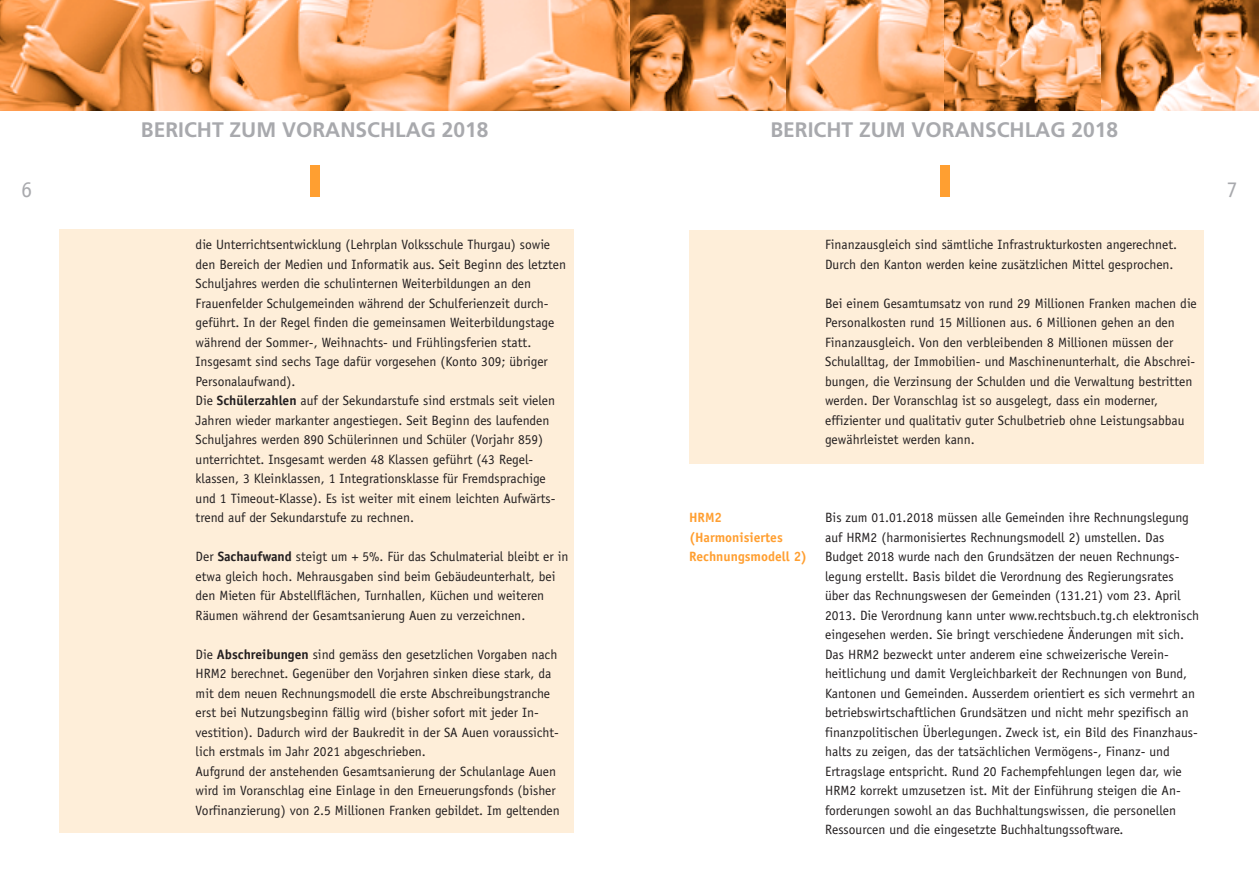
<style>
.page{position:relative;width:1259px;height:893px;background:#fff}
.page>*{position:absolute;margin:0;border:0;box-sizing:border-box;transform-origin:0 0}
.t1{font:22.5px "Officina Sans";color:#a8a9ad}
.t2{font:700 21px "Frutiger";color:#a8a9ad}
.t3{font:13.5px/19.5px "Officina Sans";color:#231f20}
.t4{font:700 13.5px/19.5px "Officina Sans";color:#ff9f31}
.s1{font-weight:700}
</style>
<div class="page">
<div style="left:60px;top:230px;width:514px;height:603px;background:#feeed9"></div>
<div style="left:689px;top:230px;width:514px;height:233px;background:#feeed9"></div>
<div style="left:310px;top:165px;width:9px;height:32px;background:#ff9f31"></div>
<div style="left:940px;top:165px;width:9px;height:32px;background:#ff9f31"></div>
<img style="left:629px;top:0;width:158px;height:111px">
<svg style="left:787px;top:0;width:157px;height:111px;background:#f8b17d"></svg>
<svg style="left:944px;top:0;width:157px;height:111px;background:#e29860"></svg>
<svg style="left:1101px;top:0;width:158px;height:111px;background:#dd9863"></svg>
<svg style="left:0;top:0;width:629px;height:111px;background:#f3a971"></svg>
<h2 class="t2" style="left:141px;top:121px;width:349px">BERICHT ZUM VORANSCHLAG 2018</h2>
<h2 class="t2" style="left:770px;top:121px;width:349px">BERICHT ZUM VORANSCHLAG 2018</h2>
<h1 class="t1" style="left:21px;top:181px;width:13px">6</h1>
<h1 class="t1" style="left:1226px;top:181px;width:13px">7</h1>
<p class="t3" style="left:196px;top:236px;width:372px">die Unterrichtsentwicklung (Lehrplan Volksschule Thurgau) sowie den Bereich der Medien und Informatik aus. Seit Beginn des letzten Schuljahres werden die schulinternen Weiterbildungen an den Frauenfelder Schulgemeinden während der Schulferienzeit durch&shy;geführt. In der Regel finden die gemeinsamen Weiterbildungstage während der Sommer-, Weihnachts- und Frühlingsferien statt.<br>Insgesamt sind sechs Tage dafür vorgesehen (Konto 309; übriger Personalaufwand).<br>Die <span class="s1">Schülerzahlen</span> auf der Sekundarstufe sind erstmals seit vielen Jahren wieder markanter angestiegen. Seit Beginn des laufenden Schuljahres werden 890 Schülerinnen und Schüler (Vorjahr 859) unterrichtet. Insgesamt werden 48 Klassen geführt (43 Regel&shy;klassen, 3 Kleinklassen, 1 Integrationsklasse für Fremdsprachige und 1 Timeout-Klasse). Es ist weiter mit einem leichten Aufwärts&shy;trend auf der Sekundarstufe zu rechnen.</p>
<p class="t3" style="left:196px;top:548px;width:374px">Der <span class="s1">Sachaufwand</span> steigt um + 5%. Für das Schulmaterial bleibt er in etwa gleich hoch. Mehrausgaben sind beim Gebäudeunterhalt, bei den Mieten für Abstellflächen, Turnhallen, Küchen und weiteren Räumen während der Gesamtsanierung Auen zu verzeichnen.</p>
<p class="t3" style="left:196px;top:645px;width:366px">Die <span class="s1">Abschreibungen</span> sind gemäss den gesetzlichen Vorgaben nach HRM2 berechnet. Gegenüber den Vorjahren sinken diese stark, da mit dem neuen Rechnungsmodell die erste Abschreibungstranche erst bei Nutzungsbeginn fällig wird (bisher sofort mit jeder In&shy;vestition). Dadurch wird der Baukredit in der SA Auen voraussicht&shy;lich erstmals im Jahr 2021 abgeschrieben.<br>Aufgrund der anstehenden Gesamtsanierung der Schulanlage Auen wird im Voranschlag eine Einlage in den Erneuerungsfonds (bisher Vorfinanzierung) von 2.5 Millionen Franken gebildet. Im geltenden</p>
<p class="t3" style="left:825px;top:236px;width:353px">Finanzausgleich sind sämtliche Infrastrukturkosten angerechnet.<br>Durch den Kanton werden keine zusätzlichen Mittel gesprochen.</p>
<p class="t3" style="left:825px;top:294px;width:373px">Bei einem Gesamtumsatz von rund 29 Millionen Franken machen die Personalkosten rund 15 Millionen aus. 6 Millionen gehen an den Finanzausgleich. Von den verbleibenden 8 Millionen müssen der Schulalltag, der Immobilien- und Maschinenunterhalt, die Abschrei - bungen, die Verzinsung der Schulden und die Verwaltung bestritten werden. Der Voranschlag ist so ausgelegt, dass ein moderner, effizienter und qualitativ guter Schulbetrieb ohne Leistungsabbau gewährleistet werden kann.</p>
<p class="t4" style="left:689px;top:509px;width:120px">HRM2 (Harmonisiertes<br>Rechnungsmodell 2)</p>
<p class="t3" style="left:825px;top:509px;width:375px">Bis zum 01.01.2018 müssen alle Gemeinden ihre Rechnungslegung auf HRM2 (harmonisiertes Rechnungsmodell 2) umstellen. Das Budget 2018 wurde nach den Grundsätzen der neuen Rechnungs&shy;legung erstellt. Basis bildet die Verordnung des Regierungsrates über das Rechnungswesen der Gemeinden (131.21) vom 23. April 2013. Die Verordnung kann unter www.rechtsbuch.tg.ch elektronisch eingesehen werden. Sie bringt verschiedene Änderungen mit sich.<br>Das HRM2 bezweckt unter anderem eine schweizerische Verein&shy;heitlichung und damit Vergleichbarkeit der Rechnungen von Bund, Kantonen und Gemeinden. Ausserdem orientiert es sich vermehrt an betriebswirtschaftlichen Grundsätzen und nicht mehr spezifisch an finanzpolitischen Überlegungen. Zweck ist, ein Bild des Finanzhaus&shy;halts zu zeigen, das der tatsächlichen Vermögens-, Finanz- und Ertragslage entspricht. Rund 20 Fachempfehlungen legen dar, wie HRM2 korrekt umzusetzen ist. Mit der Einführung steigen die An&shy;forderungen sowohl an das Buchhaltungswissen, die personellen Ressourcen und die eingesetzte Buchhaltungssoftware.</p>
</div>
